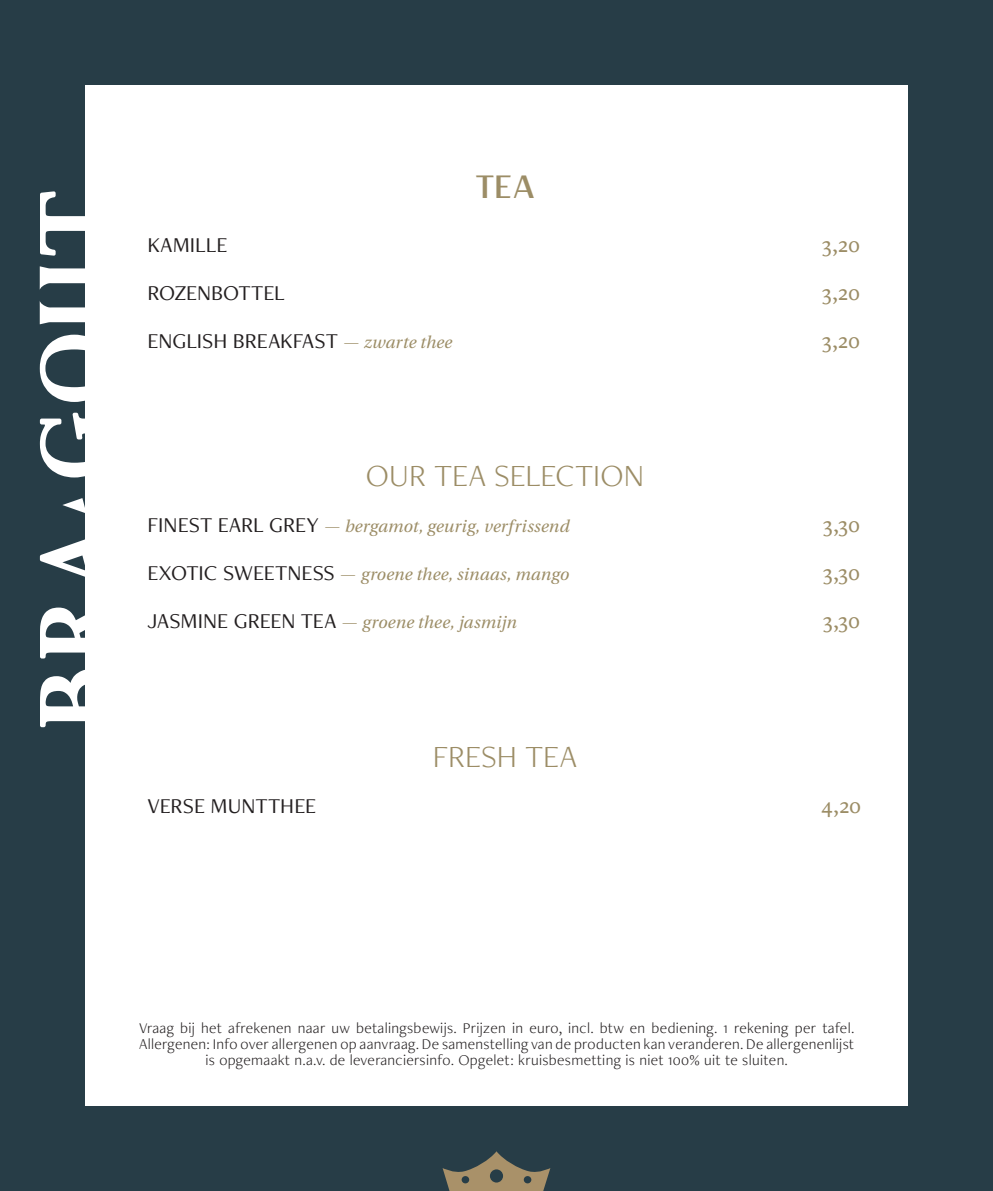
<style>
.page{position:relative;width:993px;height:1191px;background:#fff}
.page>*{position:absolute;margin:0;border:0;box-sizing:border-box;transform-origin:0 0}
.t1{font:300 32px "Freight Neo Pro";letter-spacing:-.005em;color:#9c8d66}
.t2{font:32px "Rodano";color:#9c8d66}
.t3{font:22px "Freight Neo Pro";letter-spacing:-.005em;color:#231f20}
.t4{font:500 22px "Freight Neo Pro";color:#9c8d66}
.t5{font:italic 17px "Utopia";letter-spacing:.01em;color:#9c8d66}
.t6{font:300 15.6px/16px "Freight Neo Pro";letter-spacing:.02em;color:#231f20;text-align:center}
.s1{font-weight:300;font-size:17px;color:#9c8d66}
.s2{font-family:"Utopia";font-style:italic;font-size:17px;color:#9c8d66}
.s3{font-family:"Freight Neo Pro";font-style:normal;font-size:22px;color:#231f20}
.s4{font-family:"Freight Neo Pro";font-weight:300;font-style:normal}
</style>
<div class="page">
<div style="left:0;top:0;width:992px;height:1191px;background:#273d47"></div>
<div style="left:85px;top:85px;width:822px;height:1021px;background:#fff"></div>
<svg style="left:40px;top:669px;width:45px;height:58px"></svg>
<svg style="left:40px;top:607px;width:45px;height:51px"></svg>
<svg style="left:40px;top:539px;width:45px;height:38px"></svg>
<svg style="left:62px;top:498px;width:23px;height:15px"></svg>
<svg style="left:40px;top:413px;width:45px;height:64px"></svg>
<svg style="left:40px;top:335px;width:45px;height:67px"></svg>
<svg style="left:40px;top:191px;width:45px;height:65px"></svg>
<svg style="left:40px;top:266px;width:45px;height:58px"></svg>
<svg style="left:442px;top:1151px;width:108px;height:40px"></svg>
<h1 class="t2" style="left:475px;top:168px;width:61px">TEA</h1>
<h2 class="t3" style="left:147px;top:230px;width:81px">KAMILLE</h2>
<h2 class="t4" style="left:821px;top:230px;width:40px">3,20</h2>
<h2 class="t3" style="left:147px;top:278px;width:139px">ROZENBOTTEL</h2>
<h2 class="t4" style="left:821px;top:278px;width:40px">3,20</h2>
<h2 class="t3" style="left:147px;top:326px;width:305px">ENGLISH BREAKFAST <span class="s1">—</span> <span class="s2">zwarte thee</span></h2>
<h2 class="t4" style="left:821px;top:326px;width:40px">3,20</h2>
<h1 class="t1" style="left:366px;top:454px;width:279px">OUR TEA SELECTION</h1>
<p class="t5" style="left:147px;top:517px;width:423px"><span class="s3">FINEST EARL GREY</span> <span class="s4">—</span> bergamot, geurig, verfrissend</p>
<h2 class="t4" style="left:822px;top:510px;width:39px">3,30</h2>
<p class="t5" style="left:147px;top:565px;width:422px"><span class="s3">EXOTIC SWEETNESS</span> <span class="s4">—</span> groene thee, sinaas, mango</p>
<h2 class="t4" style="left:822px;top:558px;width:39px">3,30</h2>
<p class="t5" style="left:147px;top:613px;width:370px"><span class="s3">JASMINE GREEN TEA</span> <span class="s4">—</span> groene thee, jasmijn</p>
<h2 class="t4" style="left:822px;top:606px;width:39px">3,30</h2>
<h1 class="t1" style="left:433px;top:734px;width:145px">FRESH TEA</h1>
<h2 class="t3" style="left:147px;top:790px;width:170px">VERSE MUNTTHEE</h2>
<h2 class="t4" style="left:821px;top:790px;width:41px">4,20</h2>
<p class="t6" style="left:139px;top:1019px;width:716px">Vraag bij het afrekenen naar uw betalingsbewijs. Prijzen in euro, incl. btw en bediening. 1 rekening per tafel.<br>Allergenen: Info over allergenen op aanvraag. De samenstelling van de producten kan veranderen. De allergenenlijst is opgemaakt n.a.v. de leveranciersinfo. Opgelet: kruisbesmetting is niet 100% uit te sluiten.</p>
</div>
